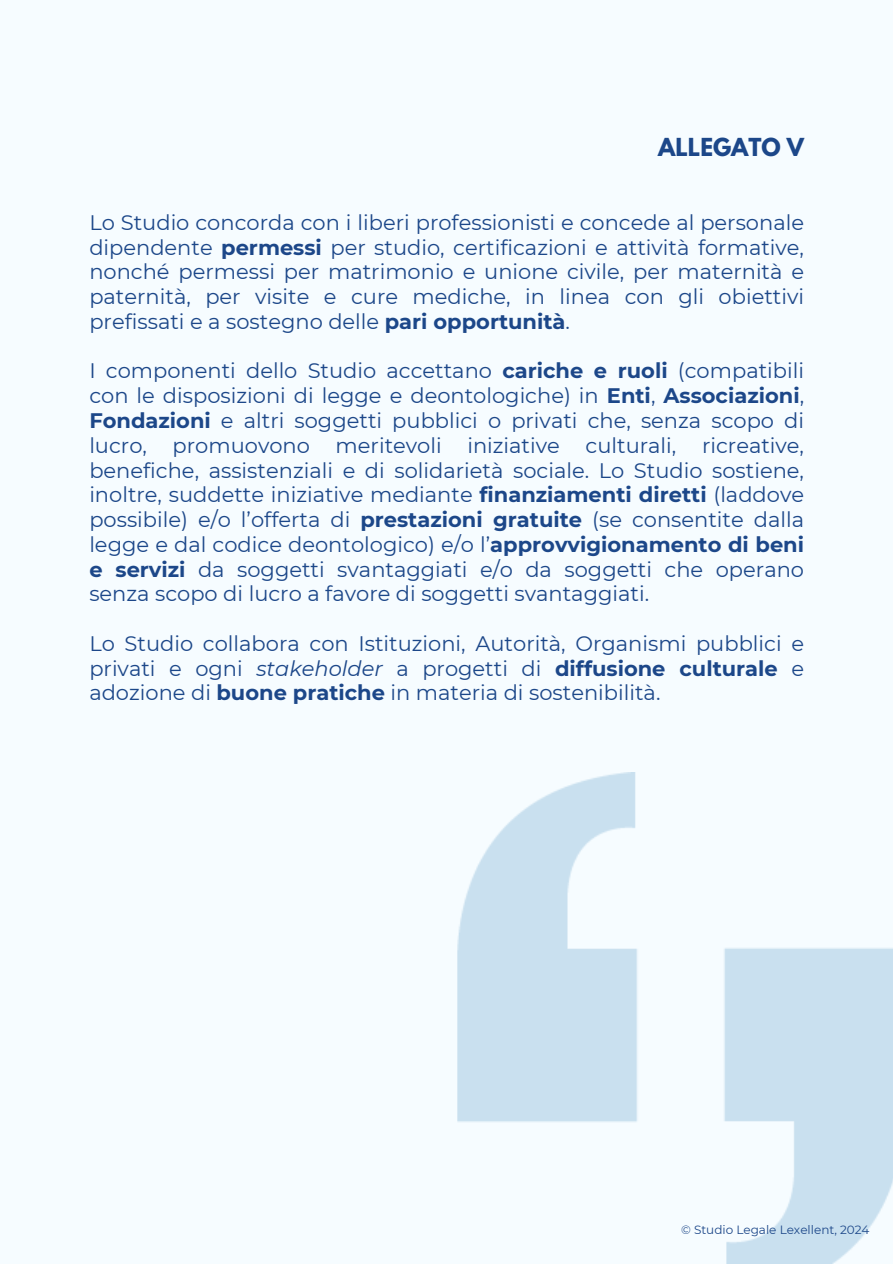
<style>
.page{position:relative;width:893px;height:1264px;background:#fff}
.page>*{position:absolute;margin:0;border:0;box-sizing:border-box;transform-origin:0 0}
.t1{font:700 21.9px "League Spartan";color:#1c4789}
.t2{font:21px/24.8px "Montserrat";color:#1c4789;text-align:justify}
.t3{font:12px "Montserrat";color:#1c4789}
.s1{font-weight:700}
.s2{font-style:italic}
</style>
<div class="page">
<div style="left:0;top:0;width:892px;height:1263px;background:#f6fcff"></div>
<img style="left:457px;top:772px;width:435px;height:491px">
<p class="t1" style="left:658px;top:137px;width:147px">ALLEGATO V</p>
<p class="t2" style="left:89px;top:210px;width:716px">Lo Studio concorda con i liberi professionisti e concede al personale dipendente <span class="s1">permessi</span> per studio, certificazioni e attività formative, nonché permessi per matrimonio e unione civile, per maternità e paternità, per visite e cure mediche, in linea con gli obiettivi prefissati e a sostegno delle <span class="s1">pari opportunità</span>.</p>
<p class="t2" style="left:89px;top:358px;width:716px">I componenti dello Studio accettano <span class="s1">cariche e ruoli</span> (compatibili con le disposizioni di legge e deontologiche) in <span class="s1">Enti</span>, <span class="s1">Associazioni</span>, <span class="s1">Fondazioni</span> e altri soggetti pubblici o privati che, senza scopo di lucro, promuovono meritevoli iniziative culturali, ricreative, benefiche, assistenziali e di solidarietà sociale. Lo Studio sostiene, inoltre, suddette iniziative mediante <span class="s1">finanziamenti diretti</span> (laddove possibile) e/o l’offerta di <span class="s1">prestazioni gratuite</span> (se consentite dalla legge e dal codice deontologico) e/o l’<span class="s1">approvvigionamento di beni e servizi</span> da soggetti svantaggiati e/o da soggetti che operano senza scopo di lucro a favore di soggetti svantaggiati.</p>
<p class="t2" style="left:89px;top:631px;width:716px">Lo Studio collabora con Istituzioni, Autorità, Organismi pubblici e privati e ogni <span class="s2">stakeholder</span> a progetti di <span class="s1">diffusione culturale</span> e adozione di <span class="s1">buone pratiche</span> in materia di sostenibilità.</p>
<p class="t3" style="left:681px;top:1221px;width:190px">© Studio Legale Lexellent, 2024</p>
</div>
